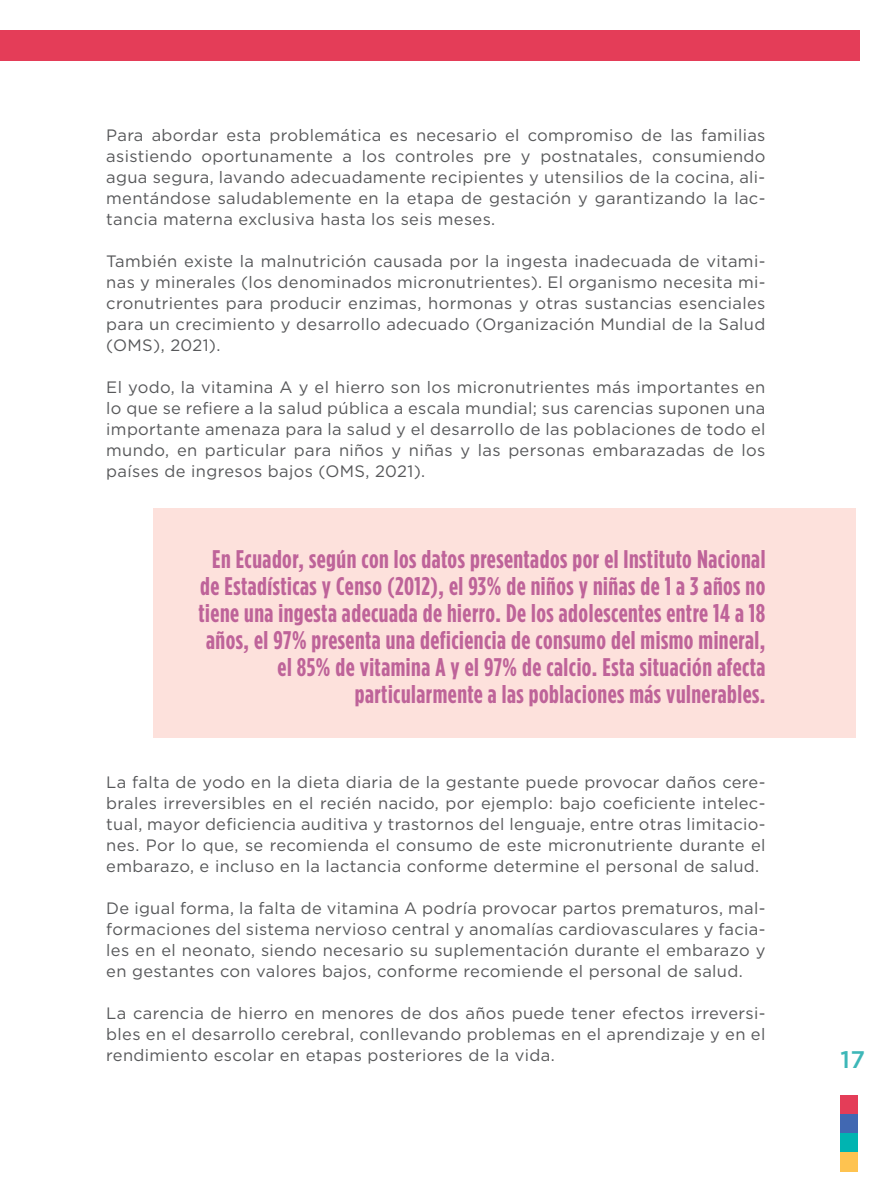
<style>
.page{position:relative;width:893px;height:1188px;background:#fff}
.page>*{position:absolute;margin:0;border:0;box-sizing:border-box;transform-origin:0 0}
.t1{font:700 25.5px/27px "Gotham Cond";letter-spacing:.02em;color:#be6399;text-align:right}
.t2{font:500 24px "Gotham";color:#3db7b8}
.t3{font:16.5px/21px "Gotham";letter-spacing:.02em;color:#57585a;text-align:justify}
</style>
<div class="page">
<div style="left:0;top:30px;width:860px;height:31px;background:#e43d58"></div>
<div style="left:840px;top:1095px;width:17px;height:19px;background:#e43d58"></div>
<div style="left:840px;top:1114px;width:17px;height:19px;background:#4168b2"></div>
<div style="left:840px;top:1133px;width:17px;height:20px;background:#00b4b1"></div>
<div style="left:840px;top:1153px;width:17px;height:19px;background:#fec350"></div>
<div style="left:153px;top:508px;width:702px;height:230px;background:#fde1dc"></div>
<p class="t3" style="left:106px;top:124px;width:661px">Para abordar esta problemática es necesario el compromiso de las familias asistiendo oportunamente a los controles pre y postnatales, consumiendo agua segura, lavando adecuadamente recipientes y utensilios de la cocina, ali&shy;mentándose saludablemente en la etapa de gestación y garantizando la lac&shy;tancia materna exclusiva hasta los seis meses.</p>
<p class="t3" style="left:106px;top:250px;width:661px">También existe la malnutrición causada por la ingesta inadecuada de vitami&shy;nas y minerales (los denominados micronutrientes). El organismo necesita mi&shy;cronutrientes para producir enzimas, hormonas y otras sustancias esenciales para un crecimiento y desarrollo adecuado (Organización Mundial de la Salud (OMS), 2021).</p>
<p class="t3" style="left:106px;top:377px;width:661px">El yodo, la vitamina A y el hierro son los micronutrientes más importantes en lo que se refiere a la salud pública a escala mundial; sus carencias suponen una importante amenaza para la salud y el desarrollo de las poblaciones de todo el mundo, en particular para niños y niñas y las personas embarazadas de los países de ingresos bajos (OMS, 2021).</p>
<p class="t1" style="left:199px;top:546px;width:568px">En Ecuador, según con los datos presentados por el Instituto Nacional de Estadísticas y Censo (2012), el 93% de niños y niñas de 1 a 3 años no tiene una ingesta adecuada de hierro. De los adolescentes entre 14 a 18 años, el 97% presenta una deficiencia de consumo del mismo mineral, el 85% de vitamina A y el 97% de calcio. Esta situación afecta</p>
<h1 class="t1" style="left:355px;top:681px;width:412px">particularmente a las poblaciones más vulnerables.</h1>
<p class="t3" style="left:106px;top:771px;width:661px">La falta de yodo en la dieta diaria de la gestante puede provocar daños cere&shy;brales irreversibles en el recién nacido, por ejemplo: bajo coeficiente intelec&shy;tual, mayor deficiencia auditiva y trastornos del lenguaje, entre otras limitacio&shy;nes. Por lo que, se recomienda el consumo de este micronutriente durante el embarazo, e incluso en la lactancia conforme determine el personal de salud.</p>
<p class="t3" style="left:106px;top:897px;width:661px">De igual forma, la falta de vitamina A podría provocar partos prematuros, mal&shy;formaciones del sistema nervioso central y anomalías cardiovasculares y facia&shy;les en el neonato, siendo necesario su suplementación durante el embarazo y en gestantes con valores bajos, conforme recomiende el personal de salud.</p>
<p class="t3" style="left:106px;top:1003px;width:661px">La carencia de hierro en menores de dos años puede tener efectos irreversi-</p>
<p class="t3" style="left:106px;top:1024px;width:660px">bles en el desarrollo cerebral, conllevando problemas en el aprendizaje y en el rendimiento escolar en etapas posteriores de la vida.</p>
<h2 class="t2" style="left:840px;top:1043px;width:26px">17</h2>
</div>
